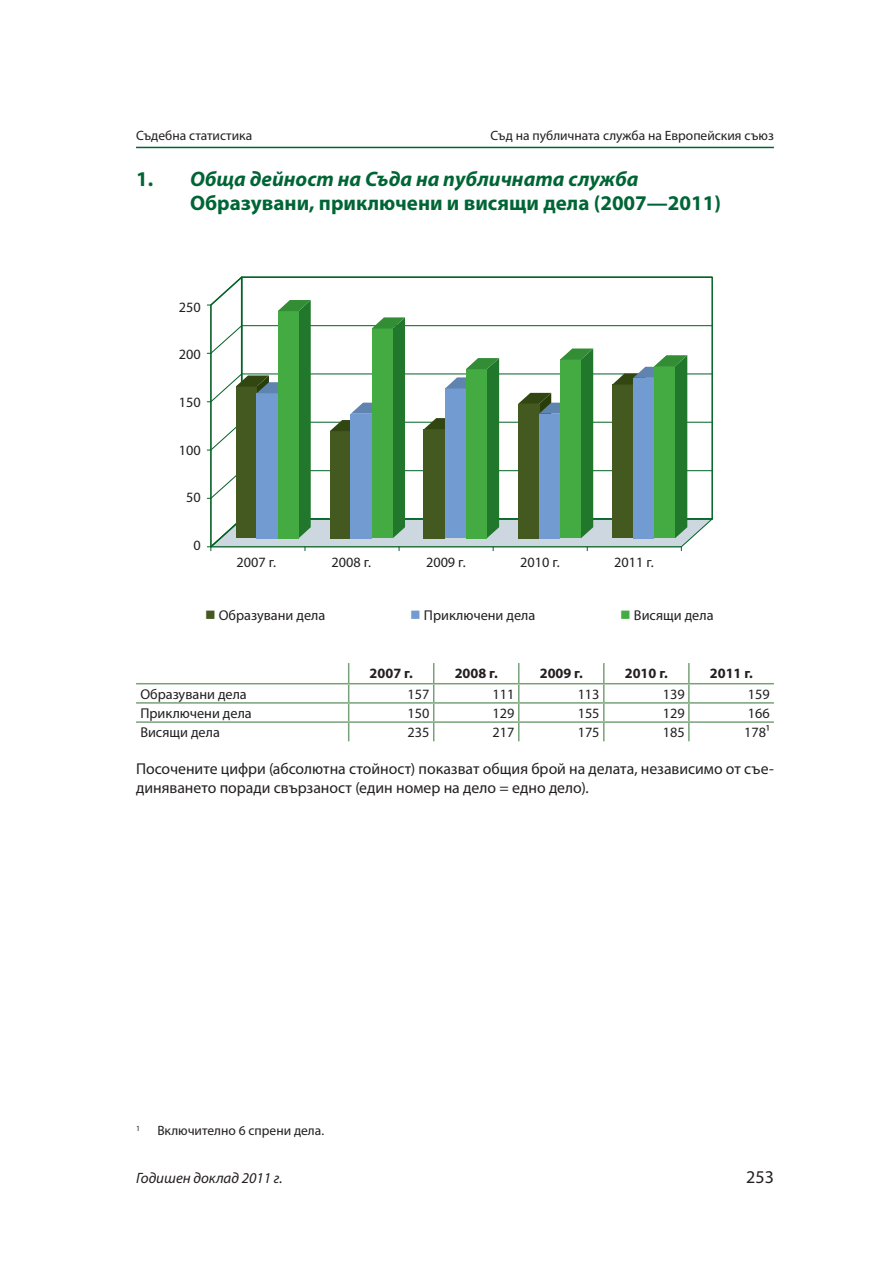
<style>
.page{position:relative;width:893px;height:1263px;background:#fff}
.page>*{position:absolute;margin:0;border:0;box-sizing:border-box;transform-origin:0 0}
.t1{font:700 21px/24px "Myriad Pro";color:#006535}
.t2{font:18px "Myriad Pro";color:#231f20}
.t3{font:15.75px/18.8px "Myriad Pro";color:#231f20}
.t4{font:italic 15px "Myriad Pro";color:#231f20}
.t5{font:14.25px "Myriad Pro";color:#231f20}
.t6{font:700 14.25px "Myriad Pro";color:#231f20}
.t7{font:13.5px "Myriad Pro";color:#231f20}
.t8{font:7.8px "Myriad Pro";color:#231f20}
.s1{font-style:italic}
.s2{color:#44591f}
.s3{color:#729cd1}
.s4{color:#44aa42}
</style>
<div class="page">
<hr style="left:136px;top:147px;width:638px;height:1px;background:#006535">
<svg style="left:207px;top:276px;width:506px;height:275px"></svg>
<hr style="left:603px;top:663px;width:2px;height:20px;background:#77a279">
<hr style="left:688px;top:663px;width:2px;height:20px;background:#77a279">
<hr style="left:136px;top:683px;width:213px;height:1px;background:#77a279">
<hr style="left:349px;top:683px;width:85px;height:1px;background:#77a279">
<hr style="left:434px;top:683px;width:85px;height:1px;background:#77a279">
<hr style="left:519px;top:683px;width:85px;height:1px;background:#77a279">
<hr style="left:604px;top:683px;width:85px;height:1px;background:#77a279">
<hr style="left:689px;top:683px;width:85px;height:1px;background:#77a279">
<hr style="left:136px;top:702px;width:213px;height:2px;background:#77a279">
<hr style="left:349px;top:702px;width:85px;height:2px;background:#77a279">
<hr style="left:434px;top:702px;width:85px;height:2px;background:#77a279">
<hr style="left:519px;top:702px;width:85px;height:2px;background:#77a279">
<hr style="left:604px;top:702px;width:85px;height:2px;background:#77a279">
<hr style="left:689px;top:702px;width:85px;height:2px;background:#77a279">
<hr style="left:136px;top:721px;width:213px;height:2px;background:#77a279">
<hr style="left:349px;top:721px;width:85px;height:2px;background:#77a279">
<svg style="left:348px;top:663px;width:1px;height:78px"></svg>
<hr style="left:434px;top:721px;width:85px;height:2px;background:#77a279">
<svg style="left:433px;top:663px;width:1px;height:78px"></svg>
<hr style="left:519px;top:721px;width:85px;height:2px;background:#77a279">
<svg style="left:518px;top:663px;width:1px;height:78px"></svg>
<hr style="left:604px;top:721px;width:85px;height:2px;background:#77a279">
<svg style="left:603px;top:684px;width:2px;height:57px"></svg>
<hr style="left:689px;top:721px;width:85px;height:2px;background:#77a279">
<svg style="left:688px;top:684px;width:2px;height:57px"></svg>
<p class="t7" style="left:136px;top:128px;width:118px">Съдебна статистика</p>
<p class="t7" style="left:490px;top:128px;width:285px">Съд на публичната служба на Европейския съюз</p>
<h1 class="t1" style="left:190px;top:167px;width:533px;text-indent:-54px">1. <span class="s1">Обща дейност на Съда на публичната служба<br></span>Образувани, приключени и висящи дела (2007—2011)</h1>
<p class="t5" style="left:179px;top:299px;width:23px">250</p>
<p class="t5" style="left:179px;top:347px;width:23px">200</p>
<p class="t5" style="left:179px;top:395px;width:23px">150</p>
<p class="t5" style="left:179px;top:442px;width:23px">100</p>
<p class="t5" style="left:186px;top:490px;width:16px">50</p>
<p class="t5" style="left:194px;top:537px;width:9px">0</p>
<p class="t5" style="left:236px;top:554px;width:41px">2007 г.</p>
<p class="t5" style="left:332px;top:554px;width:41px">2008 г.</p>
<p class="t5" style="left:426px;top:554px;width:41px">2009 г.</p>
<p class="t5" style="left:520px;top:554px;width:41px">2010 г.</p>
<p class="t5" style="left:614px;top:554px;width:41px">2011 г.</p>
<p class="t5" style="left:205px;top:608px;width:122px"><span class="s2">■</span> Образувани дела</p>
<p class="t5" style="left:410px;top:608px;width:127px"><span class="s3">■</span> Приключени дела</p>
<p class="t5" style="left:620px;top:608px;width:95px"><span class="s4">■</span> Висящи дела</p>
<p class="t6" style="left:370px;top:665px;width:45px">2007 г.</p>
<p class="t6" style="left:455px;top:665px;width:45px">2008 г.</p>
<p class="t6" style="left:540px;top:665px;width:45px">2009 г.</p>
<p class="t6" style="left:625px;top:665px;width:45px">2010 г.</p>
<p class="t6" style="left:710px;top:665px;width:45px">2011 г.</p>
<p class="t5" style="left:140px;top:686px;width:108px">Образувани дела</p>
<p class="t5" style="left:408px;top:686px;width:23px">157</p>
<p class="t5" style="left:493px;top:686px;width:23px">111</p>
<p class="t5" style="left:578px;top:686px;width:23px">113</p>
<p class="t5" style="left:663px;top:686px;width:23px">139</p>
<p class="t5" style="left:748px;top:686px;width:23px">159</p>
<p class="t5" style="left:140px;top:705px;width:113px">Приключени дела</p>
<p class="t5" style="left:408px;top:705px;width:23px">150</p>
<p class="t5" style="left:493px;top:705px;width:23px">129</p>
<p class="t5" style="left:578px;top:705px;width:23px">155</p>
<p class="t5" style="left:663px;top:705px;width:23px">129</p>
<p class="t5" style="left:748px;top:705px;width:23px">166</p>
<p class="t5" style="left:140px;top:724px;width:81px">Висящи дела</p>
<p class="t5" style="left:408px;top:724px;width:23px">235</p>
<p class="t5" style="left:493px;top:724px;width:23px">217</p>
<p class="t5" style="left:578px;top:724px;width:23px">175</p>
<p class="t5" style="left:663px;top:724px;width:23px">185</p>
<p class="t5" style="left:744px;top:724px;width:27px">178¹</p>
<p class="t3" style="left:136px;top:760px;width:639px">Посочените цифри (абсолютна стойност) показват общия брой на делата, независимо от съе&shy;диняването поради свързаност (един номер на дело = едно дело).</p>
<p class="t8" style="left:136px;top:1124px;width:6px">1</p>
<p class="t7" style="left:157px;top:1123px;width:168px">Включително 6 спрени дела.</p>
<p class="t4" style="left:136px;top:1170px;width:148px">Годишен доклад 2011 г.</p>
<p class="t2" style="left:746px;top:1167px;width:29px">253</p>
</div>
